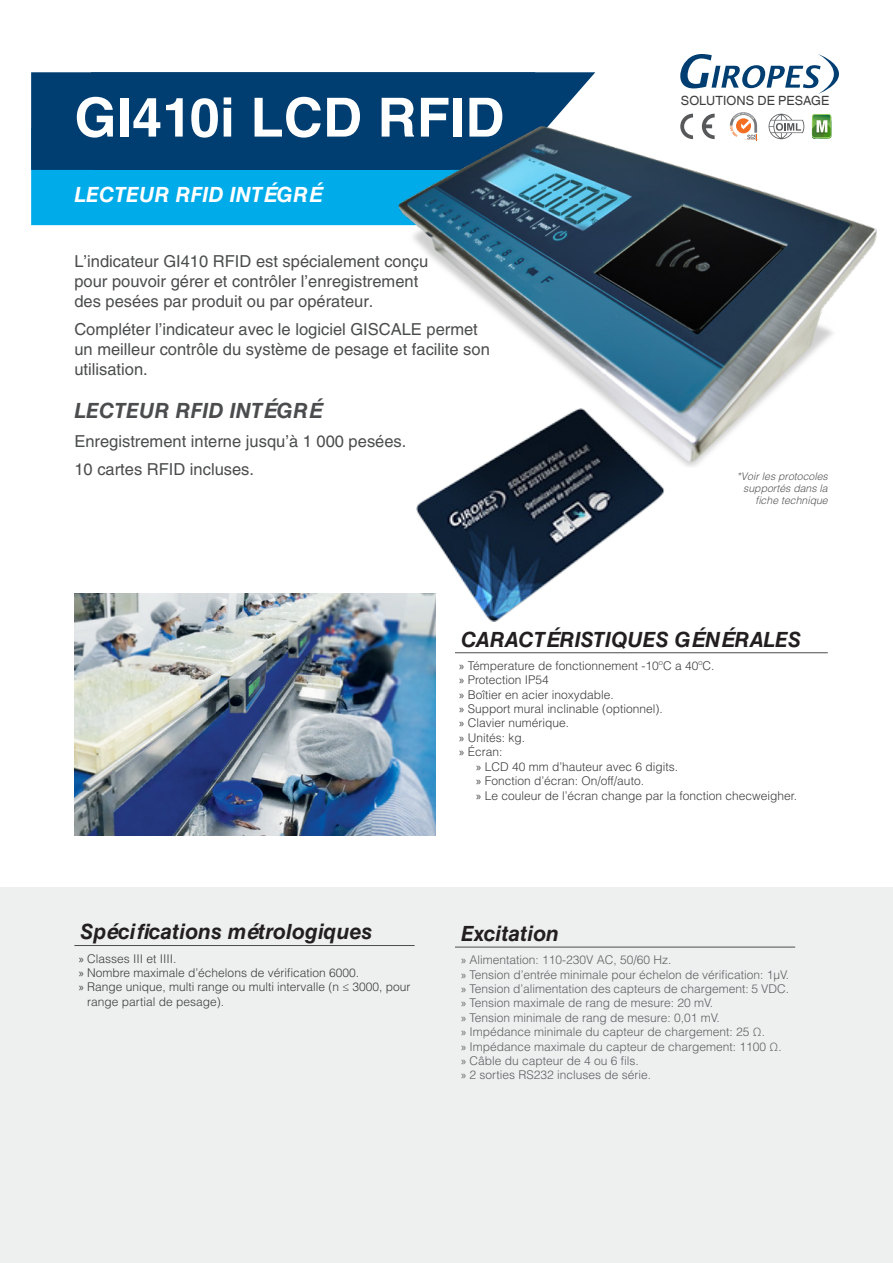
<style>
.page{position:relative;width:893px;height:1263px;background:#fff}
.page>*{position:absolute;margin:0;border:0;box-sizing:border-box;transform-origin:0 0}
.t1{font:700 54px "Helvetica LT Std";letter-spacing:.005em;color:#fff}
.t2{font:italic 700 21px "Helvetica LT Std";letter-spacing:.005em;color:#231f20}
.t3{font:italic 700 21px "Helvetica LT Std";letter-spacing:.005em;color:#4b4c4d}
.t4{font:italic 700 21px "Helvetica LT Std";letter-spacing:.005em;color:#fff}
.t5{font:16.5px/19.8px "Helvetica LT Std";color:#4b4c4d}
.t6{font:12.75px "Helvetica World";letter-spacing:.005em;color:#3e3e3f}
.t7{font:300 12px "Helvetica LT Std";color:#3e3e3f}
.t8{font:300 12px/14.4px "Helvetica LT Std";color:#606063}
.t9{font:italic 300 10.5px/12px "Helvetica LT Std";color:#57585a;text-align:right}
.s1{font-family:"Myriad Pro";font-weight:400}
</style>
<div class="page">
<div style="left:0;top:887px;width:893px;height:376px;background:#eaebec"></div>
<img style="left:74px;top:593px;width:362px;height:243px">
<svg style="left:737px;top:112px;width:13px;height:2px"></svg>
<svg style="left:680px;top:54px;width:159px;height:40px"></svg>
<hr style="left:455px;top:652px;width:373px;height:1px;background:#4b4c4d">
<hr style="left:74px;top:945px;width:341px;height:1px;background:#4b4c4d">
<hr style="left:455px;top:947px;width:340px;height:1px;background:#4b4c4d">
<div style="left:31px;top:170px;width:356px;height:55px;background:#00abea"></div>
<svg style="left:535px;top:72px;width:60px;height:42px;fill:#003d71"></svg>
<div style="left:31px;top:72px;width:504px;height:98px;background:#003d71"></div>
<img style="left:417px;top:468px;width:247px;height:153px">
<img style="left:387px;top:114px;width:490px;height:354px">
<h1 class="t1" style="left:74px;top:85px;width:431px">GI410i LCD RFID</h1>
<h2 class="t4" style="left:74px;top:182px;width:249px">LECTEUR RFID INTÉGRÉ</h2>
<h3 class="t5" style="left:74px;top:251px;width:355px">L’indicateur GI410 RFID est spécialement conçu pour pouvoir gérer et contrôler l’enregistrement des pesées par produit ou par opérateur.</h3>
<h3 class="t5" style="left:74px;top:319px;width:417px">Compléter l’indicateur avec le logiciel GISCALE permet un meilleur contrôle du système de pesage et facilite son utilisation.</h3>
<h2 class="t3" style="left:74px;top:398px;width:249px">LECTEUR RFID INTÉGRÉ</h2>
<h3 class="t5" style="left:74px;top:427px;width:333px;line-height:28.3px">Enregistrement interne jusqu’à 1 000 pesées.<br>10 cartes RFID incluses.</h3>
<p class="t6" style="left:681px;top:94px;width:150px">SOLUTIONS DE PESAGE</p>
<p class="t9" style="left:737px;top:471px;width:93px">*Voir les protocoles supportés dans la fiche technique</p>
<h2 class="t2" style="left:80px;top:919px;width:293px">Spécifications métrologiques</h2>
<p class="t7" style="left:79px;top:951px;width:99px"><span class="s1">»</span> Classes III et IIII.</p>
<p class="t7" style="left:79px;top:965px;width:282px"><span class="s1">»</span> Nombre maximale d’échelons de vérification 6000.</p>
<p class="t7" style="left:79px;top:980px;width:333px"><span class="s1">»</span> Range unique, multi range ou multi intervalle (n ≤ 3000, pour</p>
<p class="t7" style="left:87px;top:994px;width:138px">range partial de pesage).</p>
<h2 class="t2" style="left:461px;top:626px;width:341px">CARACTÉRISTIQUES GÉNÉRALES</h2>
<p class="t7" style="left:459px;top:658px;width:257px"><span class="s1">»</span> Témperature de fonctionnement -10ºC a 40ºC.</p>
<p class="t7" style="left:459px;top:672px;width:91px"><span class="s1">»</span> Protection IP54</p>
<p class="t7" style="left:459px;top:687px;width:156px"><span class="s1">»</span> Boîtier en acier inoxydable.</p>
<p class="t7" style="left:459px;top:701px;width:205px"><span class="s1">»</span> Support mural inclinable (optionnel).</p>
<p class="t7" style="left:459px;top:716px;width:111px"><span class="s1">»</span> Clavier numérique.</p>
<p class="t7" style="left:459px;top:730px;width:67px"><span class="s1">»</span> Unités: kg.</p>
<p class="t7" style="left:459px;top:744px;width:45px"><span class="s1">»</span> Écran:</p>
<p class="t7" style="left:476px;top:759px;width:203px"><span class="s1">»</span> LCD 40 mm d’hauteur avec 6 digits.</p>
<p class="t7" style="left:476px;top:773px;width:169px"><span class="s1">»</span> Fonction d’écran: On/off/auto.</p>
<p class="t7" style="left:476px;top:788px;width:322px"><span class="s1">»</span> Le couleur de l’écran change par la fonction checweigher.</p>
<h2 class="t2" style="left:461px;top:921px;width:100px">Excitation</h2>
<p class="t8" style="left:461px;top:953px;width:330px"><span class="s1">»</span> Alimentation: 110-230V AC, 50/60 Hz.<br><span class="s1">»</span> Tension d’entrée minimale pour échelon de vérification: 1µV. <span class="s1">»</span> Tension d’alimentation des capteurs de chargement: 5 VDC. <span class="s1">»</span> Tension maximale de rang de mesure: 20 mV.<br><span class="s1">»</span> Tension minimale de rang de mesure: 0,01 mV.<br><span class="s1">»</span> Impédance minimale du capteur de chargement: 25 Ω.<br><span class="s1">»</span> Impédance maximale du capteur de chargement: 1100 Ω. <span class="s1">»</span> Câble du capteur de 4 ou 6 fils.<br><span class="s1">»</span> 2 sorties RS232 incluses de série.</p>
</div>
